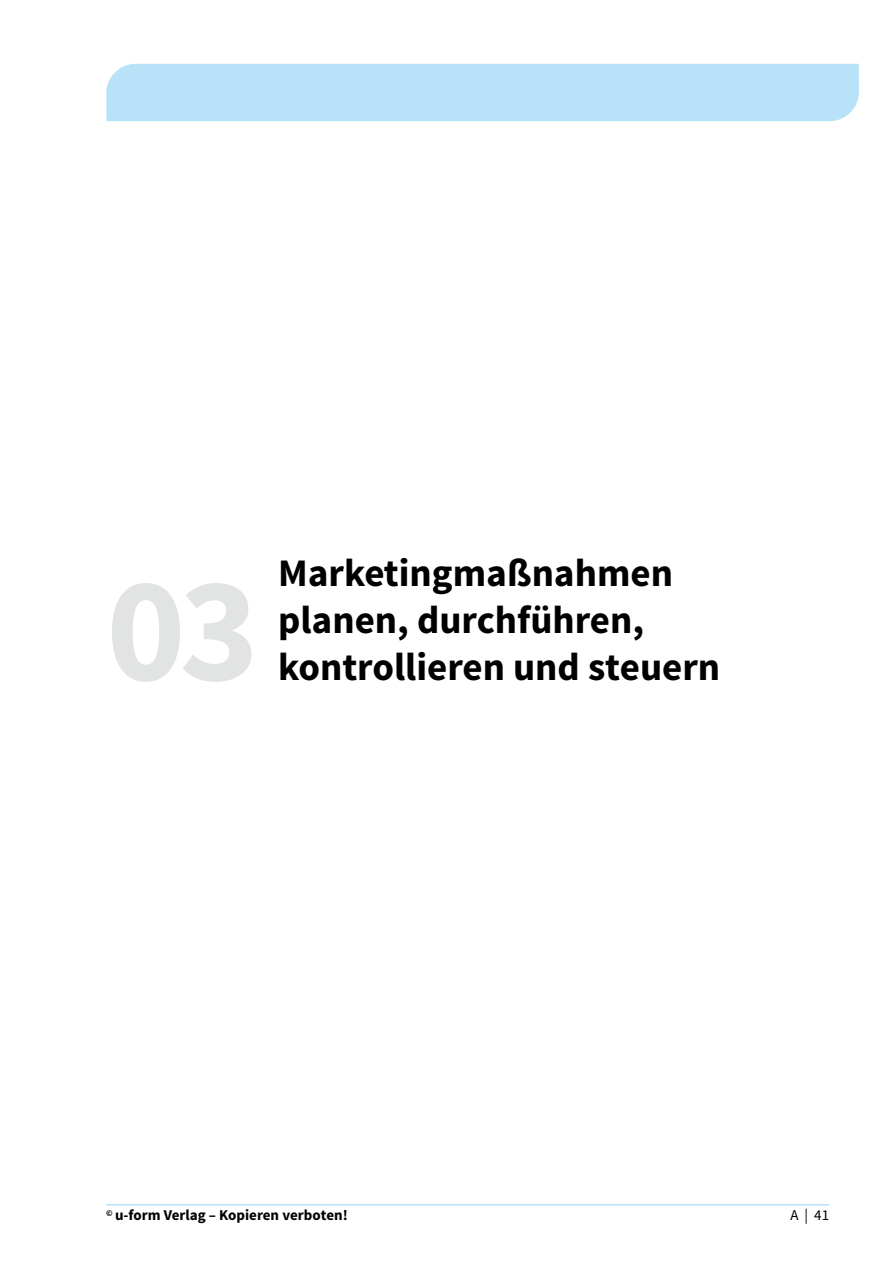
<style>
.page{position:relative;width:893px;height:1263px;background:#fff}
.page>*{position:absolute;margin:0;border:0;box-sizing:border-box;transform-origin:0 0}
.t1{font:700 150px "Source Sans Pro";color:#e2e3e3}
.t2{font:700 39px/46.8px "Source Sans Pro";color:#000}
.t3{font:700 15px "Source Sans Pro";color:#000}
.t4{font:15px "Source Sans Pro";color:#000}
</style>
<div class="page">
<hr style="left:106px;top:1204px;width:723px;height:1px;background:#b7e2f8">
<div style="left:106px;top:64px;width:753px;height:57px;background:#b7e2f8"></div>
<h1 class="t1" style="left:106px;top:534px;width:154px">03</h1>
<p class="t2" style="left:278px;top:551px;width:396px">Marketingmaßnahmen planen, durchführen,</p>
<p class="t2" style="left:278px;top:645px;width:444px">kontrollieren und steuern</p>
<p class="t3" style="left:106px;top:1206px;width:243px"><sup>©</sup> u-form Verlag – Kopieren verboten!</p>
<p class="t4" style="left:790px;top:1206px;width:40px">A | 41</p>
</div>
